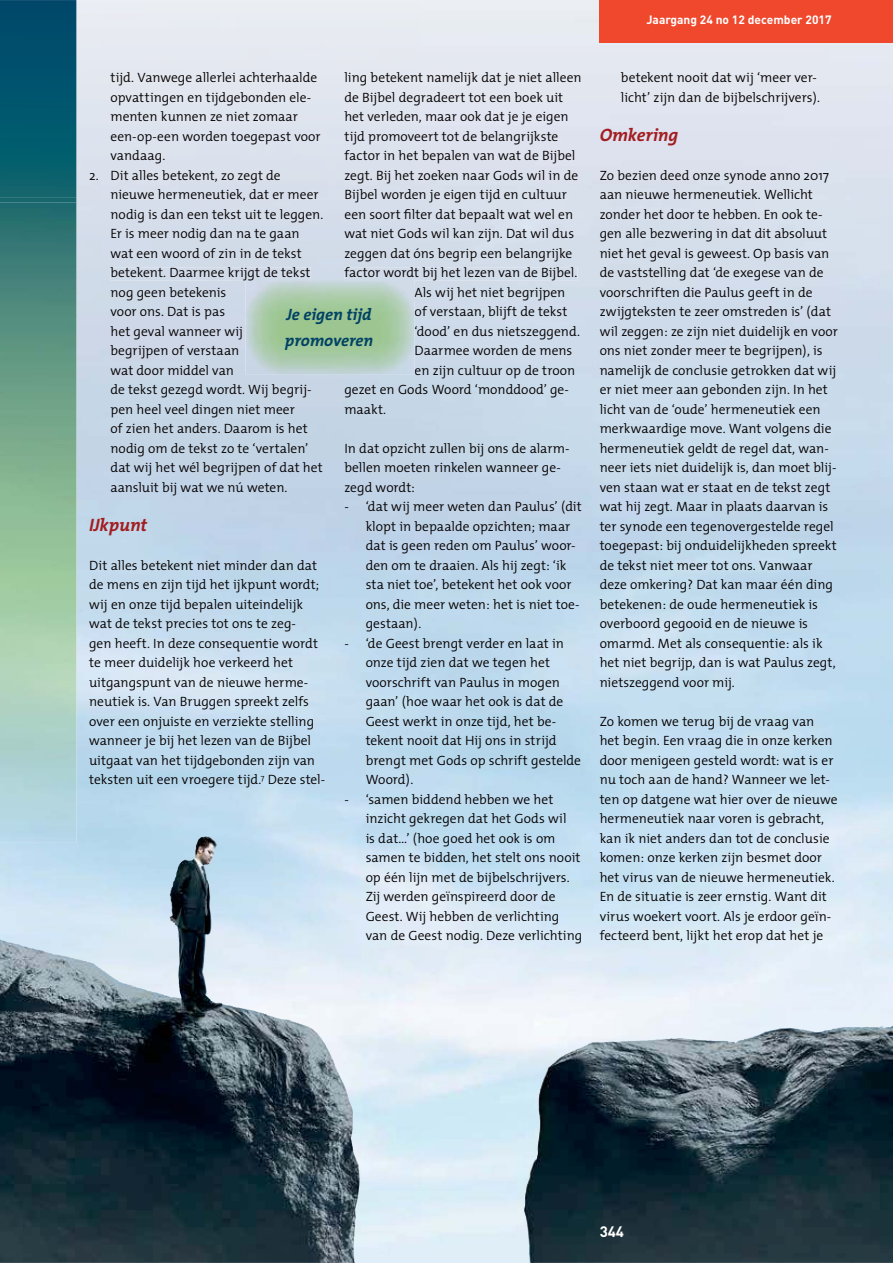
<style>
.page{position:relative;width:893px;height:1263px;background:#fff}
.page>*{position:absolute;margin:0;border:0;box-sizing:border-box;transform-origin:0 0}
.t1{font:italic 700 18px "The Mix";letter-spacing:-.005em;color:#a21d21}
.t2{font:italic 700 16.5px/25.5px "The Mix";color:#004264}
.t3{font:700 15px "FFDIN Pro";color:#fff}
.t4{font:300 13.5px/19.5px "The Mix";color:#040000}
.t5{font:300 13.5px "The Mix";color:#000}
.t6{font:700 12px "FFDIN Pro";color:#fff}
</style>
<div class="page">
<img style="left:420px;top:0;width:472px;height:1263px">
<img style="left:262px;top:375px;width:106px;height:888px">
<img style="left:0;top:789px;width:263px;height:474px">
<img style="left:344px;top:267px;width:233px;height:14px">
<div style="left:415px;top:287px;width:150px;height:13px;background:#d0dce9"></div>
<div style="left:415px;top:306px;width:152px;height:14px;background:#d0dcea"></div>
<div style="left:415px;top:326px;width:165px;height:13px;background:#cddbea"></div>
<div style="left:415px;top:365px;width:160px;height:13px;background:#cad9e9"></div>
<img style="left:33px;top:837px;width:172px;height:162px">
<div style="left:599px;top:0;width:293px;height:43px;background:#ef482d"></div>
<svg style="left:0;top:0;width:76px;height:197px;background:#02556c"></svg>
<img style="left:0;top:202px;width:76px;height:641px">
<img style="left:0;top:197px;width:76px;height:5px">
<img style="left:245px;top:280px;width:169px;height:95px">
<img style="left:245px;top:280px;width:65px;height:1px">
<img style="left:344px;top:280px;width:70px;height:1px">
<p class="t6" style="left:646px;top:11px;width:187px">Jaargang 24 no 12 december 2017</p>
<p class="t4" style="left:110px;top:69px;width:212px">tijd. Vanwege allerlei achterhaalde opvattingen en tijdgebonden ele&shy;menten kunnen ze niet zomaar een-op-een worden toegepast voor vandaag.</p>
<p class="t4" style="left:110px;top:166px;width:214px;text-indent:-21px">2. Dit alles betekent, zo zegt de nieuwe hermeneutiek, dat er meer nodig is dan een tekst uit te leggen.<br>Er is meer nodig dan na te gaan wat een woord of zin in de tekst betekent. Daarmee kri t de tekst nog geen betekenis<br>voor ons. Dat is pas<br>het geval wanneer wij<br>begrijpen of verstaan<br>wat door middel van<br>de tekst gezegd wordt. Wij begrij&shy;pen heel veel dingen niet meer<br>of zien het anders. Daarom is het nodig om de tekst zo te ‘vertalen’ dat wij het wél begrijpen of dat het aansluit bij wat we nú weten.</p>
<h1 class="t1" style="left:89px;top:517px;width:59px">IJkpunt</h1>
<p class="t4" style="left:89px;top:556px;width:238px">Dit alles betekent niet minder dan dat de mens en zijn tijd het ijkpunt wordt; wij en onze tijd bepalen uiteindelijk wat de tekst precies tot ons te zeg-<br>gen heeft. In deze consequentie wordt te meer duidelijk hoe verkeerd het uitgangspunt van de nieuwe herme&shy;neutiek is. Van Bruggen spreekt zelfs over een onjuiste en verziekte stelling wanneer je bij het lezen van de Bijbel uitgaat van het tijdgebonden zijn van teksten uit een vroegere tijd.<sup>7</sup> Deze stel-</p>
<p class="t4" style="left:344px;top:69px;width:239px">ling betekent namelijk dat je niet alleen</p>
<p class="t4" style="left:344px;top:88px;width:220px">de Bijbel degradeert tot een boek uit</p>
<p class="t4" style="left:344px;top:108px;width:226px">het verleden, maar ook dat je je eigen</p>
<p class="t4" style="left:344px;top:127px;width:215px">tijd promoveert tot de belangrijkste</p>
<p class="t4" style="left:344px;top:147px;width:232px">factor in het bepalen van wat de Bijbel</p>
<p class="t4" style="left:344px;top:166px;width:235px">zegt. Bij het zoeken naar Gods wil in de</p>
<p class="t4" style="left:344px;top:186px;width:224px">Bijbel worden je eigen tijd en cultuur</p>
<p class="t4" style="left:344px;top:205px;width:230px">een soort filter dat bepaalt wat wel en</p>
<p class="t4" style="left:344px;top:225px;width:231px">wat niet Gods wil kan zijn. Dat wil dus</p>
<p class="t4" style="left:344px;top:244px;width:229px">zeggen dat óns begrip een belangrijke</p>
<p class="t4" style="left:344px;top:264px;width:234px">factor wordt bij het lezen van de Bijbel.</p>
<p class="t4" style="left:414px;top:283px;width:152px">Als wij het niet begrijpen</p>
<p class="t4" style="left:414px;top:303px;width:154px">of verstaan, blijft de tekst</p>
<p class="t4" style="left:414px;top:322px;width:167px">‘dood’ en dus nietszeggend.</p>
<p class="t4" style="left:414px;top:342px;width:159px">Daarmee worden de mens</p>
<p class="t4" style="left:414px;top:361px;width:162px">en zijn cultuur op de troon</p>
<p class="t4" style="left:344px;top:381px;width:226px">gezet en Gods Woord ‘monddood’ ge-</p>
<p class="t4" style="left:344px;top:400px;width:43px">maakt.</p>
<p class="t4" style="left:344px;top:439px;width:227px">In dat opzicht zullen bij ons de alarm&shy;bellen moeten rinkelen wanneer ge&shy;zegd wordt:</p>
<p class="t4" style="left:365px;top:498px;width:218px;text-indent:-21px">- ‘dat wij meer weten dan Paulus’ (dit klopt in bepaalde opzichten; maar dat is geen reden om Paulus’ woor&shy;den om te draaien. Als hij zegt: ‘ik sta niet toe’, betekent het ook voor ons, die meer weten: het is niet toe&shy;gestaan).</p>
<p class="t4" style="left:365px;top:634px;width:217px;text-indent:-21px">- ‘de Geest brengt verder en laat in onze tijd zien dat we tegen het voorschrift van Paulus in mogen gaan’ (hoe waar het ook is dat de<br>Geest werkt in onze tijd, het be&shy;tekent nooit dat Hij ons in strijd brengt met Gods op schrift gestelde<br>Woord).</p>
<p class="t4" style="left:365px;top:790px;width:218px;text-indent:-21px">- ‘samen biddend hebben we het inzicht gekregen dat het Gods wil<br>is dat…’ (hoe goed het ook is om samen te bidden, het stelt ons nooit op één lijn met de bijbelschrijvers.<br>Zij werden geïnspireerd door de Geest. Wij hebben de verlichting van de Geest nodig. Deze verlichting</p>
<p class="t5" style="left:244px;top:267px;width:13px">jg</p>
<p class="t2" style="left:285px;top:303px;width:90px">Je eigen tijd promoveren</p>
<p class="t4" style="left:621px;top:69px;width:201px">betekent nooit dat wij ‘meer ver&shy;licht’ zijn dan de bijbelschrijvers).</p>
<h1 class="t1" style="left:599px;top:127px;width:80px">Omkering</h1>
<p class="t4" style="left:599px;top:166px;width:240px">Zo bezien deed onze synode anno 2017 aan nieuwe hermeneutiek. Wellicht zonder het door te hebben. En ook te&shy;gen alle bezwering in dat dit absoluut niet het geval is geweest. Op basis van de vaststelling dat ‘de exegese van de voorschriften die Paulus geeft in de zwijgteksten te zeer omstreden is’ (dat wil zeggen: ze zijn niet duidelijk en voor ons niet zonder meer te begrijpen), is namelijk de conclusie getrokken dat wij er niet meer aan gebonden zijn. In het licht van de ‘oude’ hermeneutiek een merkwaardige move. Want volgens die hermeneutiek geldt de regel dat, wan&shy;neer iets niet duidelijk is, dan moet blij&shy;ven staan wat er staat en de tekst zegt wat hij zegt. Maar in plaats daarvan is ter synode een tegenovergestelde regel toegepast: bij onduidelijkheden spreekt de tekst niet meer tot ons. Vanwaar deze omkering? Dat kan maar één ding betekenen: de oude hermeneutiek is overboord gegooid en de nieuwe is omarmd. Met als consequentie: als ik het niet begrijp, dan is wat Paulus zegt, nietszeggend voor mij.</p>
<p class="t4" style="left:599px;top:712px;width:239px">Zo komen we terug bij de vraag van<br>het begin. Een vraag die in onze kerken door menigeen gesteld wordt: wat is er nu toch aan de hand? Wanneer we let&shy;ten op datgene wat hier over de nieuwe hermeneutiek naar voren is gebracht, kan ik niet anders dan tot de conclusie komen: onze kerken zijn besmet door het virus van de nieuwe hermeneutiek.<br>En de situatie is zeer ernstig. Want dit virus woekert voort. Als je erdoor geïn&shy;fecteerd bent, lijkt het erop dat het je</p>
<p class="t3" style="left:599px;top:1226px;width:26px">344</p>
</div>
